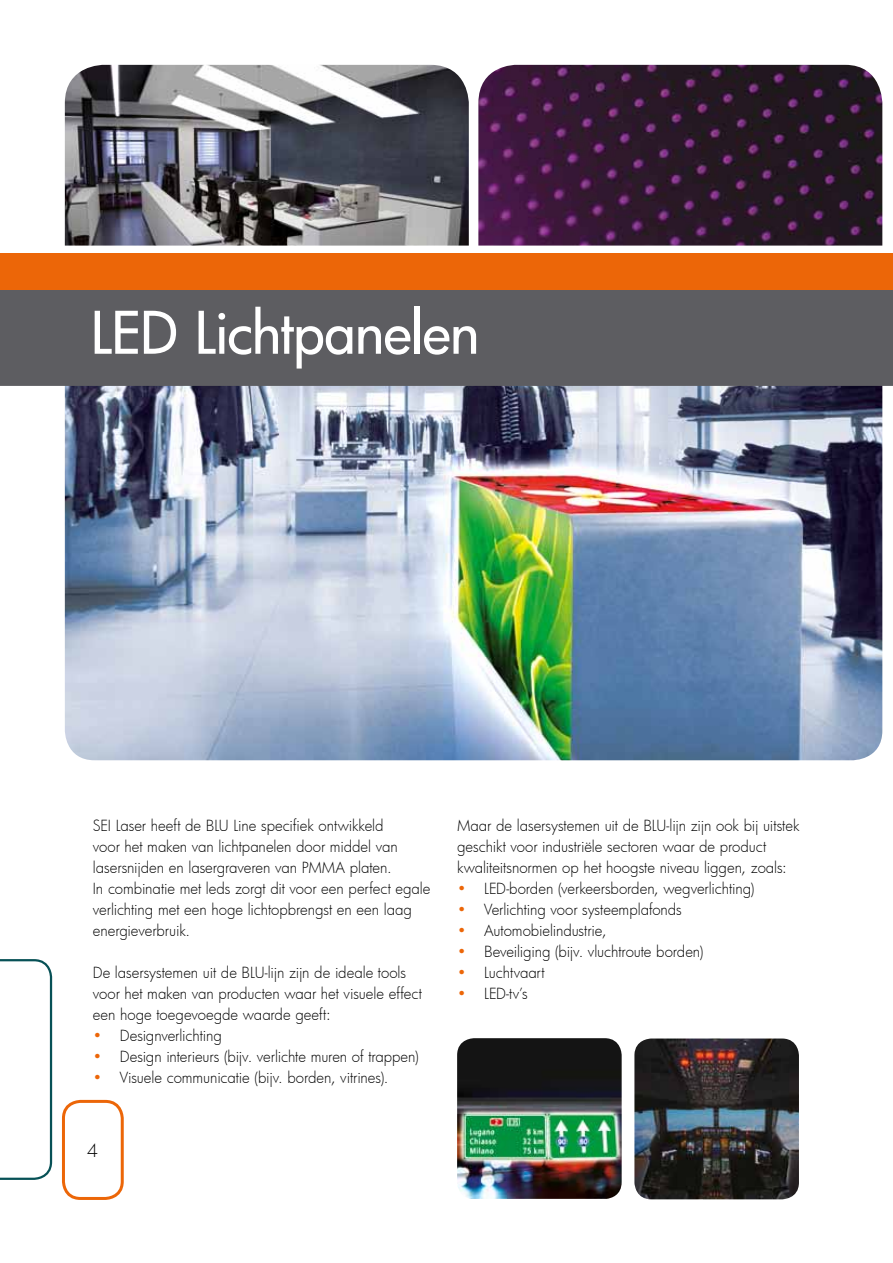
<style>
.page{position:relative;width:893px;height:1263px;background:#fff}
.page>*{position:absolute;margin:0;border:0;box-sizing:border-box;transform-origin:0 0}
.t1{font:500 57px "Futura";letter-spacing:-.015em;color:#fff}
.t2{font:300 18px "Futura";color:#000}
.t3{font:300 15px/21px "Futura";letter-spacing:-.005em;color:#000}
.s1{color:#ec6608}
</style>
<div class="page">
<svg style="left:0;top:959px;width:52px;height:221px"></svg>
<div style="left:62px;top:1100px;width:62px;height:100px;border:3px solid #ec6608;border-radius:17px"></div>
<img style="left:65px;top:386px;width:817px;height:374px">
<div style="left:0;top:289px;width:893px;height:97px;background:#5d5d61"></div>
<div style="left:0;top:253px;width:893px;height:36px;background:#ec6608"></div>
<img style="left:65px;top:65px;width:404px;height:181px">
<img style="left:478px;top:65px;width:404px;height:181px">
<img style="left:457px;top:1038px;width:165px;height:161px">
<img style="left:634px;top:1038px;width:165px;height:161px">
<h1 class="t1" style="left:90px;top:294px;width:391px">LED Lichtpanelen</h1>
<p class="t3" style="left:93px;top:815px;width:339px">SEI Laser heeft de BLU Line specifiek ontwikkeld<br>voor het maken van lichtpanelen door middel van lasersnijden en lasergraveren van PMMA platen.<br>In combinatie met leds zorgt dit voor een perfect egale verlichting met een hoge lichtopbrengst en een laag energieverbruik.</p>
<p class="t3" style="left:93px;top:962px;width:330px">De lasersystemen uit de BLU-lijn zijn de ideale tools voor het maken van producten waar het visuele effect een hoge toegevoegde waarde geeft:</p>
<p class="t3" style="left:93px;top:1025px;width:131px"><span class="s1">•</span> Designverlichting</p>
<p class="t3" style="left:93px;top:1046px;width:327px"><span class="s1">•</span> Design interieurs (bijv. verlichte muren of trappen)</p>
<p class="t3" style="left:93px;top:1067px;width:297px"><span class="s1">•</span> Visuele communicatie (bijv. borden, vitrines).</p>
<p class="t2" style="left:87px;top:1138px;width:13px">4</p>
<p class="t3" style="left:457px;top:815px;width:344px">Maar de lasersystemen uit de BLU-lijn zijn ook bij uitstek geschikt voor industriële sectoren waar de product kwaliteitsnormen op het hoogste niveau liggen, zoals:</p>
<p class="t3" style="left:457px;top:878px;width:299px"><span class="s1">•</span> LED-borden (verkeersborden, wegverlichting)</p>
<p class="t3" style="left:457px;top:899px;width:226px"><span class="s1">•</span> Verlichting voor systeemplafonds</p>
<p class="t3" style="left:457px;top:920px;width:151px"><span class="s1">•</span> Automobielindustrie,</p>
<p class="t3" style="left:457px;top:941px;width:248px"><span class="s1">•</span> Beveiliging (bijv. vluchtroute borden)</p>
<p class="t3" style="left:457px;top:962px;width:89px"><span class="s1">•</span> Luchtvaart</p>
<p class="t3" style="left:457px;top:983px;width:72px"><span class="s1">•</span> LED-tv’s</p>
</div>
